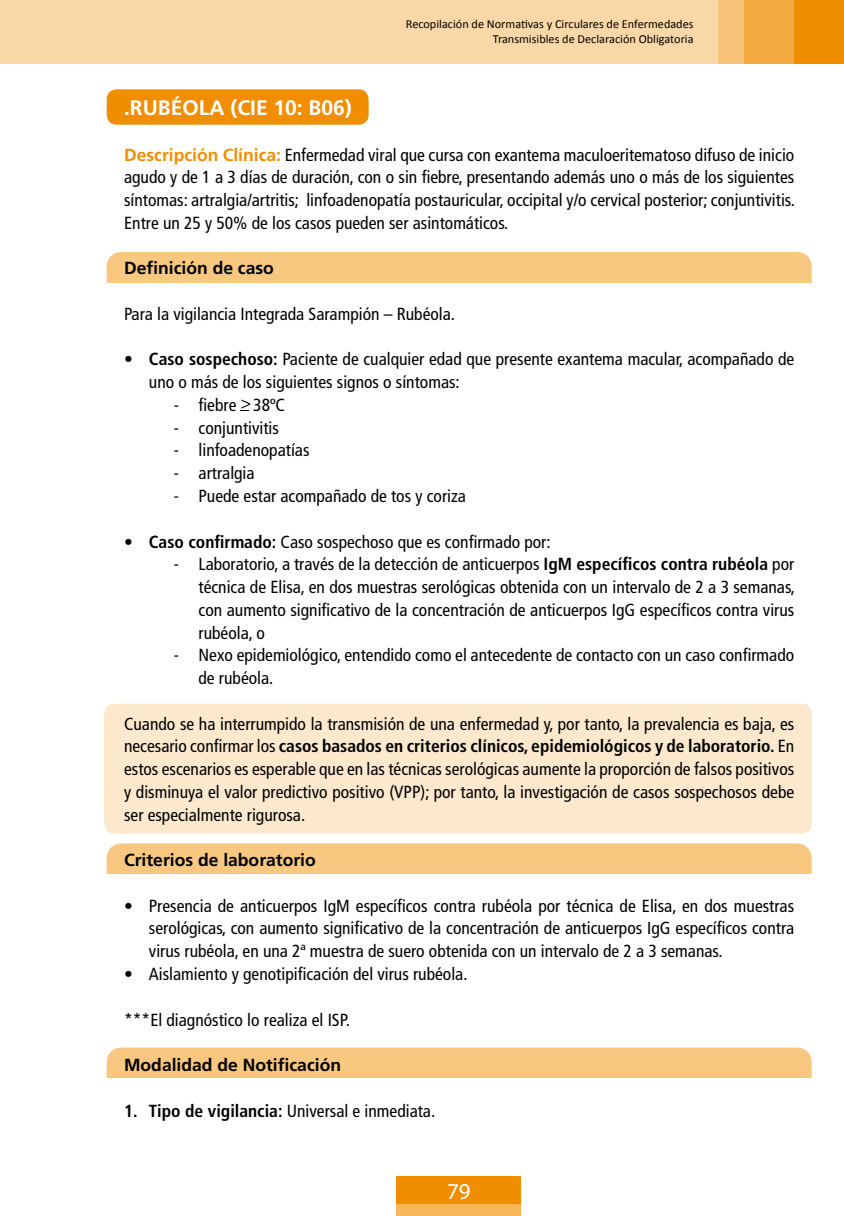
<style>
.page{position:relative;width:844px;height:1216px;background:#fff}
.page>*{position:absolute;margin:0;border:0;box-sizing:border-box;transform-origin:0 0}
.t1{font:22.75px "Myriad Pro";color:#fff}
.t2{font:700 21px "Frutiger";color:#fff}
.t3{font:condensed 17.5px/22.8px "Frutiger";color:#000;text-align:justify}
.t4{font:700 17.5px "Frutiger";color:#000}
.t5{font:12.25px/14.7px "Calibri";color:#000;text-align:right}
.s1{font-weight:700;font-stretch:normal;color:#f18e00}
.s2{font-weight:700}
</style>
<div class="page">
<div style="left:0;top:0;width:843px;height:63px;background:#fad7a6"></div>
<div style="left:743px;top:0;width:51px;height:63px;background:#f5ab42"></div>
<div style="left:718px;top:0;width:25px;height:63px;background:#f8c378"></div>
<div style="left:794px;top:0;width:49px;height:63px;background:#f18e00"></div>
<div style="left:397px;top:1175px;width:124px;height:29px;background:#f18e00"></div>
<div style="left:397px;top:1204px;width:124px;height:11px;background:#f6b659"></div>
<div style="left:107px;top:252px;width:704px;height:30px;background:#f8c780"></div>
<div style="left:107px;top:843px;width:704px;height:31px;background:#f8c780"></div>
<div style="left:107px;top:1047px;width:704px;height:31px;background:#f8c780"></div>
<div style="left:104px;top:703px;width:707px;height:130px;background:#fce8cc;border-radius:10px"></div>
<div style="left:107px;top:89px;width:261px;height:36px;background:#f18e00;border-radius:10px"></div>
<svg style="left:240px;top:399px;width:10px;height:12px"></svg>
<p class="t5" style="left:406px;top:17px;width:289px">Recopilación de Normativas y Circulares de Enfermedades<br>Transmisibles de Declaración Obligatoria</p>
<p class="t2" style="left:124px;top:95px;width:229px">.RUBÉOLA (CIE 10: B06)</p>
<p class="t3" style="left:124px;top:143px;width:672px"><span class="s1">Descripción Clínica:</span> Enfermedad viral que cursa con exantema maculoeritematoso difuso de inicio agudo y de 1 a 3 días de duración, con o sin fiebre, presentando además uno o más de los siguientes síntomas: artralgia/artritis; linfoadenopatía postauricular, occipital y/o cervical posterior; conjuntivitis.<br>Entre un 25 y 50% de los casos pueden ser asintomáticos.</p>
<p class="t4" style="left:124px;top:258px;width:151px">Definición de caso</p>
<p class="t3" style="left:124px;top:302px;width:332px">Para la vigilancia Integrada Sarampión – Rubéola.</p>
<p class="t3" style="left:149px;top:348px;width:646px;text-indent:-25px">• <span class="s2">Caso sospechoso:</span> Paciente de cualquier edad que presente exantema macular, acompañado de uno o más de los siguientes signos o síntomas:</p>
<p class="t3" style="left:174px;top:393px;width:113px">- fiebre 38ºC</p>
<p class="t3" style="left:174px;top:416px;width:107px">- conjuntivitis</p>
<p class="t3" style="left:174px;top:439px;width:137px">- linfoadenopatías</p>
<p class="t3" style="left:174px;top:462px;width:82px">- artralgia</p>
<p class="t3" style="left:174px;top:484px;width:294px">- Puede estar acompañado de tos y coriza</p>
<p class="t3" style="left:124px;top:530px;width:428px">• <span class="s2">Caso confirmado:</span> Caso sospechoso que es confirmado por:</p>
<p class="t3" style="left:198px;top:553px;width:597px;text-indent:-25px">- Laboratorio, a través de la detección de anticuerpos <span class="s2">IgM específicos contra rubéola</span> por técnica de Elisa, en dos muestras serológicas obtenida con un intervalo de 2 a 3 semanas, con aumento significativo de la concentración de anticuerpos IgG específicos contra virus rubéola, o</p>
<p class="t3" style="left:198px;top:644px;width:597px;text-indent:-25px">- Nexo epidemiológico, entendido como el antecedente de contacto con un caso confirmado de rubéola.</p>
<p class="t3" style="left:124px;top:712px;width:671px">Cuando se ha interrumpido la transmisión de una enfermedad y, por tanto, la prevalencia es baja, es necesario confirmar los <span class="s2">casos basados en criterios clínicos, epidemiológicos y de laboratorio.</span> En estos escenarios es esperable que en las técnicas serológicas aumente la proporción de falsos positivos y disminuya el valor predictivo positivo (VPP); por tanto, la investigación de casos sospechosos debe ser especialmente rigurosa.</p>
<p class="t4" style="left:124px;top:849px;width:193px">Criterios de laboratorio</p>
<p class="t3" style="left:149px;top:894px;width:646px;text-indent:-25px">• Presencia de anticuerpos IgM específicos contra rubéola por técnica de Elisa, en dos muestras serológicas, con aumento significativo de la concentración de anticuerpos IgG específicos contra virus rubéola, en una 2ª muestra de suero obtenida con un intervalo de 2 a 3 semanas.</p>
<p class="t3" style="left:124px;top:962px;width:345px">• Aislamiento y genotipificación del virus rubéola.</p>
<p class="t3" style="left:124px;top:1008px;width:227px">***El diagnóstico lo realiza el ISP.</p>
<p class="t4" style="left:124px;top:1054px;width:218px">Modalidad de Notificación</p>
<p class="t3" style="left:124px;top:1099px;width:312px"><span class="s2">1. Tipo de vigilancia:</span> Universal e inmediata.</p>
<h1 class="t1" style="left:447px;top:1177px;width:25px">79</h1>
</div>
